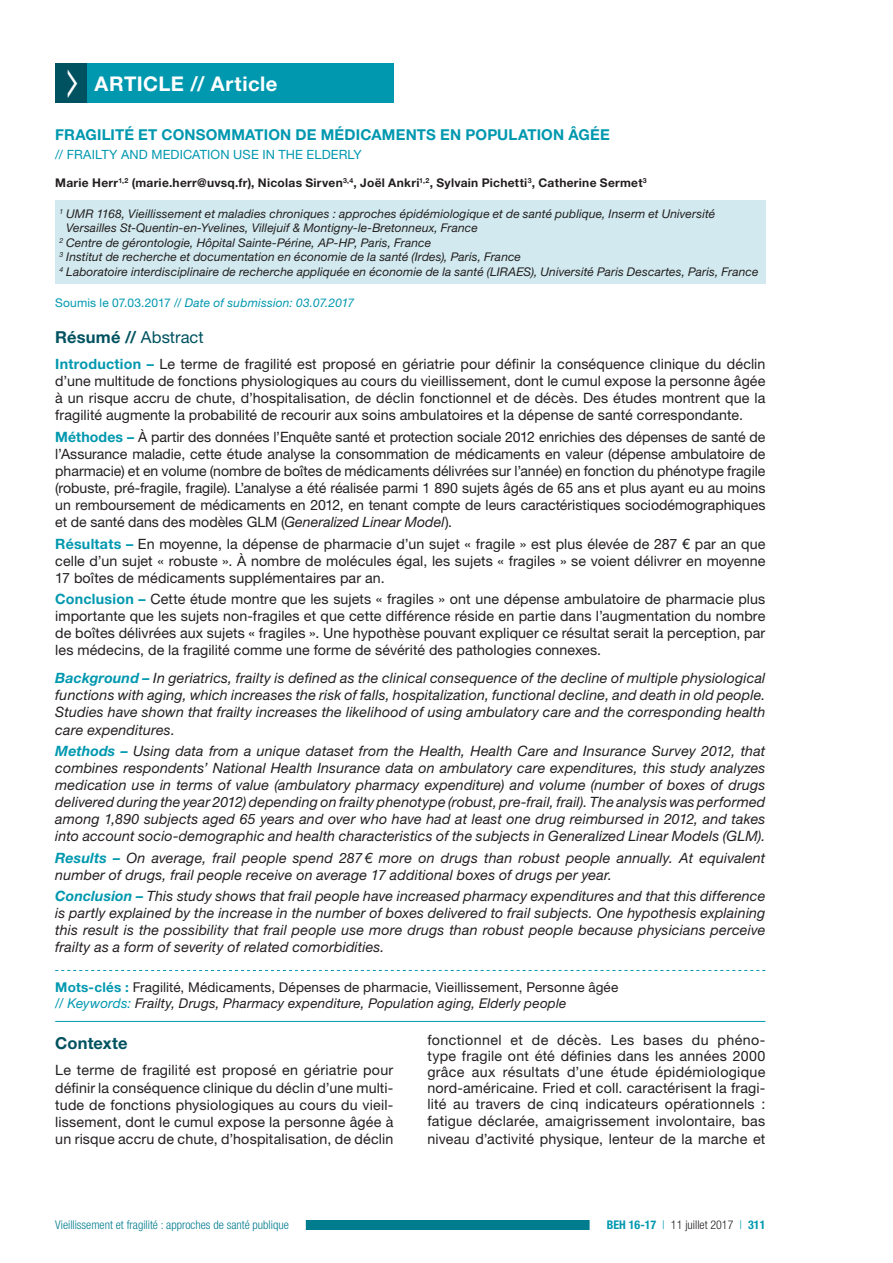
<style>
.page{position:relative;width:893px;height:1263px;background:#fff}
.page>*{position:absolute;margin:0;border:0;box-sizing:border-box;transform-origin:0 0}
.t1{font:700 20.25px "Helvetica Neue LT Std";letter-spacing:.025em;color:#fff}
.t2{font:700 16.5px "Helvetica Neue LT Std";letter-spacing:.005em;color:#005260}
.t3{font:700 15px "Helvetica Neue LT Std";letter-spacing:.01em;color:#0098af}
.t4{font:14.25px/17.1px "Helvetica Neue LT Std";letter-spacing:.005em;color:#231f20;text-align:justify}
.t5{font:italic 14.25px/17.1px "Helvetica Neue LT Std";letter-spacing:.01em;color:#231f20;text-align:justify}
.t6{font:13.5px/16.2px "Helvetica Neue LT Std";letter-spacing:.01em;color:#231f20}
.t7{font:12.75px "Helvetica Neue LT Std";letter-spacing:.01em;color:#0098af}
.t8{font:italic 12px "Helvetica Neue LT Std";letter-spacing:.005em;color:#231f20}
.t9{font:700 12px "Helvetica Neue LT Std";letter-spacing:.025em;color:#231f20}
.t10{font:300 condensed 12px "Helvetica Neue LT Std";color:#007c8f}
.t11{font:italic 12px "Helvetica Neue LT Std";letter-spacing:.015em;color:#0098af}
.t12{font:300 condensed 12px "Helvetica Neue LT Std";color:#231f20}
.s1{font-style:normal}
.s2{font-weight:400}
.s3{font-weight:700;color:#0098af}
.s4{font-style:italic}
.s5{font-style:italic;color:#0098af}
.s6{color:#0098af}
</style>
<div class="page">
<div style="left:55px;top:1220px;width:596px;height:10px;background:#007c8f"></div>
<div style="left:38px;top:1218px;width:268px;height:13px;background:#fff"></div>
<div style="left:590px;top:1219px;width:193px;height:12px;background:#fff"></div>
<div style="left:87px;top:64px;width:306px;height:39px;background:#0098af"></div>
<div style="left:55px;top:201px;width:710px;height:83px;background:#d2eaef"></div>
<svg style="left:55px;top:970px;width:710px;height:1px"></svg>
<hr style="left:55px;top:1021px;width:710px;height:1px;background:#0098af">
<div style="left:55px;top:64px;width:32px;height:39px;background:#005260"></div>
<h1 class="t1" style="left:95px;top:71px;width:184px">ARTICLE // Article</h1>
<p class="t3" style="left:55px;top:125px;width:556px">FRAGILITÉ ET CONSOMMATION DE MÉDICAMENTS EN POPULATION ÂGÉE</p>
<p class="t7" style="left:55px;top:147px;width:308px">// FRAILTY AND MEDICATION USE IN THE ELDERLY</p>
<p class="t9" style="left:55px;top:175px;width:593px">Marie Herr<sup>1,2</sup> (marie.herr@uvsq.fr), Nicolas Sirven<sup>3,4</sup>, Joël Ankri<sup>1,2</sup>, Sylvain Pichetti<sup>3</sup>, Catherine Sermet<sup>3</sup></p>
<p class="t8" style="left:60px;top:206px;width:657px"><sup>1</sup> UMR 1168, Vieillissement et maladies chroniques : approches épidémiologique et de santé publique, Inserm et Université</p>
<p class="t8" style="left:66px;top:221px;width:413px">Versailles St-Quentin-en-Yvelines, Villejuif &amp; Montigny-le-Bretonneux, France</p>
<p class="t8" style="left:60px;top:235px;width:373px"><sup>2</sup> Centre de gérontologie, Hôpital Sainte-Périne, AP-HP, Paris, France</p>
<p class="t8" style="left:60px;top:250px;width:463px"><sup>3</sup> Institut de recherche et documentation en économie de la santé (Irdes), Paris, France</p>
<p class="t8" style="left:60px;top:264px;width:700px"><sup>4</sup> Laboratoire interdisciplinaire de recherche appliquée en économie de la santé (LIRAES), Université Paris Descartes, Paris, France</p>
<p class="t11" style="left:55px;top:295px;width:300px"><span class="s1">Soumis le 07.03.2017 //</span> Date of submission: 03.07.2017</p>
<p class="t2" style="left:55px;top:327px;width:150px">Résumé // <span class="s2">Abstract</span></p>
<p class="t4" style="left:55px;top:355px;width:712px"><span class="s3">Introduction –</span> Le terme de fragilité est proposé en gériatrie pour définir la conséquence clinique du déclin d’une multitude de fonctions physiologiques au cours du vieillissement, dont le cumul expose la personne âgée à un risque accru de chute, d’hospitalisation, de déclin fonctionnel et de décès. Des études montrent que la fragilité augmente la probabilité de recourir aux soins ambulatoires et la dépense de santé correspondante.</p>
<p class="t4" style="left:55px;top:428px;width:712px"><span class="s3">Méthodes –</span> À partir des données l’Enquête santé et protection sociale 2012 enrichies des dépenses de santé de l’Assurance maladie, cette étude analyse la consommation de médicaments en valeur (dépense ambulatoire de pharmacie) et en volume (nombre de boîtes de médicaments délivrées sur l’année) en fonction du phénotype fragile (robuste, pré-fragile, fragile). L’analyse a été réalisée parmi 1 890 sujets âgés de 65 ans et plus ayant eu au moins un remboursement de médicaments en 2012, en tenant compte de leurs caractéristiques sociodémographiques et de santé dans des modèles GLM (<span class="s4">Generalized Linear Model</span>).</p>
<p class="t4" style="left:55px;top:535px;width:712px"><span class="s3">Résultats –</span> En moyenne, la dépense de pharmacie d’un sujet « fragile » est plus élevée de 287 € par an que celle d’un sujet « robuste ». À nombre de molécules égal, les sujets « fragiles » se voient délivrer en moyenne 17 boîtes de médicaments supplémentaires par an.</p>
<p class="t4" style="left:55px;top:590px;width:712px"><span class="s3">Conclusion –</span> Cette étude montre que les sujets « fragiles » ont une dépense ambulatoire de pharmacie plus importante que les sujets non-fragiles et que cette différence réside en partie dans l’augmentation du nombre de boîtes délivrées aux sujets « fragiles ». Une hypothèse pouvant expliquer ce résultat serait la perception, par les médecins, de la fragilité comme une forme de sévérité des pathologies connexes.</p>
<p class="t5" style="left:55px;top:669px;width:712px"><span class="s3">Background –</span> In geriatrics, frailty is defined as the clinical consequence of the decline of multiple physiological functions with aging, which increases the risk of falls, hospitalization, functional decline, and death in old people.<br>Studies have shown that frailty increases the likelihood of using ambulatory care and the corresponding health care expenditures.</p>
<p class="t5" style="left:55px;top:742px;width:712px"><span class="s3">Methods –</span> Using data from a unique dataset from the Health, Health Care and Insurance Survey 2012, that combines respondents’ National Health Insurance data on ambulatory care expenditures, this study analyzes medication use in terms of value (ambulatory pharmacy expenditure) and volume (number of boxes of drugs delivered during the year 2012) depending on frailty phenotype (robust, pre-frail, frail). The analysis was performed among 1,890 subjects aged 65 years and over who have had at least one drug reimbursed in 2012, and takes into account socio-demographic and health characteristics of the subjects in Generalized Linear Models (GLM).</p>
<p class="t5" style="left:55px;top:849px;width:712px"><span class="s3">Results –</span> On average, frail people spend 287 € more on drugs than robust people annually. At equivalent number of drugs, frail people receive on average 17 additional boxes of drugs per year.</p>
<p class="t5" style="left:55px;top:887px;width:712px"><span class="s3">Conclusion –</span> This study shows that frail people have increased pharmacy expenditures and that this difference is partly explained by the increase in the number of boxes delivered to frail subjects. One hypothesis explaining this result is the possibility that frail people use more drugs than robust people because physicians perceive frailty as a form of severity of related comorbidities.</p>
<p class="t6" style="left:55px;top:979px;width:564px"><span class="s3">Mots-clés :</span> Fragilité, Médicaments, Dépenses de pharmacie, Vieillissement, Personne âgée <span class="s5">// Keywords:</span> <span class="s4">Frailty, Drugs, Pharmacy expenditure, Population aging, Elderly people</span></p>
<p class="t2" style="left:55px;top:1033px;width:74px">Contexte</p>
<p class="t4" style="left:55px;top:1061px;width:340px">Le terme de fragilité est proposé en gériatrie pour définir la conséquence clinique du déclin d’une multi&shy;tude de fonctions physiologiques au cours du vieil&shy;lissement, dont le cumul expose la personne âgée à un risque accru de chute, d’hospitalisation, de déclin</p>
<p class="t4" style="left:427px;top:1032px;width:340px;line-height:16.4px">fonctionnel et de décès. Les bases du phéno&shy;type fragile ont été définies dans les années 2000 grâce aux résultats d’une étude épidémiologique nord-américaine. Fried et coll. caractérisent la fragi&shy;lité au travers de cinq indicateurs opérationnels : fatigue déclarée, amaigrissement involontaire, bas niveau d’activité physique, lenteur de la marche et</p>
<p class="t10" style="left:55px;top:1218px;width:235px">Vieillissement et fragilité : approches de santé publique</p>
<p class="t12" style="left:607px;top:1218px;width:160px"><span class="s3">BEH 16-17</span> <span class="s6">|</span> 11 juillet 2017 <span class="s6">|</span> <span class="s3">311</span></p>
</div>
